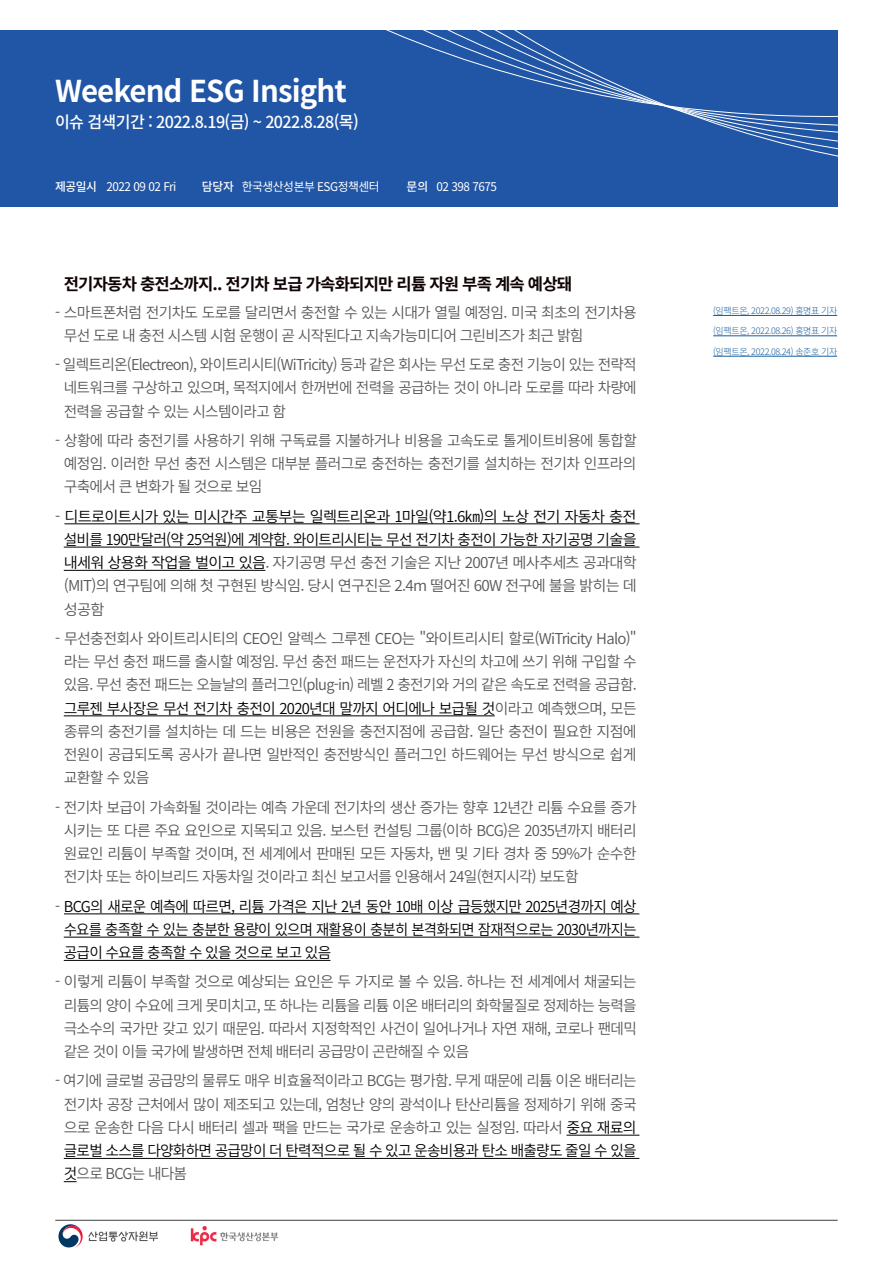
<style>
.page{position:relative;width:893px;height:1263px;background:#fff}
.page>*{position:absolute;margin:0;border:0;box-sizing:border-box;transform-origin:0 0}
.t1{font:700 30px "Source Han Sans K";letter-spacing:-.03em;color:#fff}
.t2{font:700 16.5px "Source Han Sans K";letter-spacing:-.05em;color:#110405}
.t3{font:500 16.5px "Source Han Sans K";letter-spacing:-.04em;color:#fff}
.t4{font:15px/23.2px "Source Han Sans K";letter-spacing:-.05em;color:#575757;text-align:justify}
.t5{font:15px/23.2px "Source Han Sans K";letter-spacing:-.05em;color:#000;text-align:justify}
.t6{font:12px "Source Han Sans K";letter-spacing:-.04em;color:#fff}
.t7{font:500 12px "Source Han Sans K";letter-spacing:-.02em;color:#fff}
.t8{font:300 9px "Source Han Sans K";letter-spacing:-.04em;color:#175d9e}
.s1{color:#575757}
.s2{color:#000}
</style>
<div class="page">
<div style="left:0;top:30px;width:838px;height:176px;background:#2155a5"></div>
<svg style="left:423px;top:30px;width:415px;height:177px"></svg>
<hr style="left:64px;top:523px;width:575px;height:1px;background:#000">
<hr style="left:64px;top:547px;width:575px;height:1px;background:#000">
<hr style="left:64px;top:570px;width:201px;height:1px;background:#000">
<hr style="left:64px;top:715px;width:431px;height:1px;background:#000">
<hr style="left:64px;top:913px;width:575px;height:1px;background:#000">
<hr style="left:64px;top:937px;width:575px;height:1px;background:#000">
<hr style="left:64px;top:960px;width:266px;height:1px;background:#000">
<hr style="left:566px;top:1135px;width:73px;height:1px;background:#000">
<hr style="left:64px;top:1158px;width:575px;height:1px;background:#000">
<svg style="left:64px;top:1181px;width:13px;height:1px"></svg>
<hr style="left:55px;top:1220px;width:783px;height:1px;background:#030505">
<img style="left:190px;top:1226px;width:89px;height:20px">
<hr style="left:713px;top:315px;width:124px;height:1px;background:#175d9e">
<hr style="left:713px;top:336px;width:124px;height:1px;background:#175d9e">
<hr style="left:713px;top:356px;width:124px;height:1px;background:#175d9e">
<svg style="left:58px;top:1224px;width:100px;height:24px"></svg>
<p class="t1" style="left:55px;top:74px;width:293px">Weekend ESG Insight</p>
<p class="t3" style="left:55px;top:113px;width:305px">이슈 검색기간 : 2022.8.19(금) ~ 2022.8.28(목)</p>
<p class="t7" style="left:55px;top:180px;width:43px">제공일시</p>
<p class="t6" style="left:106px;top:180px;width:72px">2022 09 02 Fri</p>
<p class="t7" style="left:202px;top:180px;width:34px">담당자</p>
<p class="t6" style="left:242px;top:180px;width:139px">한국생산성본부 ESG정책센터</p>
<p class="t7" style="left:407px;top:180px;width:23px">문의</p>
<p class="t6" style="left:436px;top:180px;width:62px">02 398 7675</p>
<p class="t2" style="left:64px;top:274px;width:510px">전기자동차 충전소까지.. 전기차 보급 가속화되지만 리튬 자원 부족 계속 예상돼</p>
<p class="t4" style="left:64px;top:301px;width:574px;text-indent:-9px">- 스마트폰처럼 전기차도 도로를 달리면서 충전할 수 있는 시대가 열릴 예정임. 미국 최초의 전기차용 무선 도로 내 충전 시스템 시험 운행이 곧 시작된다고 지속가능미디어 그린비즈가 최근 밝힘</p>
<p class="t4" style="left:64px;top:353px;width:574px;text-indent:-9px">- 일렉트리온(Electreon), 와이트리시티(WiTricity) 등과 같은 회사는 무선 도로 충전 기능이 있는 전략적 네트워크를 구상하고 있으며, 목적지에서 한꺼번에 전력을 공급하는 것이 아니라 도로를 따라 차량에 전력을 공급할 수 있는 시스템이라고 함</p>
<p class="t4" style="left:64px;top:429px;width:575px;text-indent:-9px">- 상황에 따라 충전기를 사용하기 위해 구독료를 지불하거나 비용을 고속도로 톨게이트비용에 통합할 예정임. 이러한 무선 충전 시스템은 대부분 플러그로 충전하는 충전기를 설치하는 전기차 인프라의 구축에서 큰 변화가 될 것으로 보임</p>
<p class="t5" style="left:64px;top:505px;width:574px;text-indent:-9px"><span class="s1">-</span> 디트로이트시가 있는 미시간주 교통부는 일렉트리온과 1마일(약1.6㎞)의 노상 전기 자동차 충전 설비를 190만달러(약 25억원)에 계약함. 와이트리시티는 무선 전기차 충전이 가능한 자기공명 기술을 내세워 상용화 작업을 벌이고 있음<span class="s1">. 자기공명 무선 충전 기술은 지난 2007년 메사추세츠 공과대학 (MIT)의 연구팀에 의해 첫 구현된 방식임. 당시 연구진은 2.4m 떨어진 60W 전구에 불을 밝히는 데 성공함</span></p>
<p class="t4" style="left:64px;top:627px;width:574px;text-indent:-9px">- 무선충전회사 와이트리시티의 CEO인 알렉스 그루젠 CEO는 "와이트리시티 할로(WiTricity Halo)" 라는 무선 충전 패드를 출시할 예정임. 무선 충전 패드는 운전자가 자신의 차고에 쓰기 위해 구입할 수 있음. 무선 충전 패드는 오늘날의 플러그인(plug-in) 레벨 2 충전기와 거의 같은 속도로 전력을 공급함. <span class="s2">그루젠 부사장은 무선 전기차 충전이 2020년대 말까지 어디에나 보급될 것</span>이라고 예측했으며, 모든 종류의 충전기를 설치하는 데 드는 비용은 전원을 충전지점에 공급함. 일단 충전이 필요한 지점에 전원이 공급되도록 공사가 끝나면 일반적인 충전방식인 플러그인 하드웨어는 무선 방식으로 쉽게 교환할 수 있음</p>
<p class="t4" style="left:64px;top:796px;width:574px;text-indent:-9px">- 전기차 보급이 가속화될 것이라는 예측 가운데 전기차의 생산 증가는 향후 12년간 리튬 수요를 증가 시키는 또 다른 주요 요인으로 지목되고 있음. 보스턴 컨설팅 그룹(이하 BCG)은 2035년까지 배터리 원료인 리튬이 부족할 것이며, 전 세계에서 판매된 모든 자동차, 밴 및 기타 경차 중 59%가 순수한 전기차 또는 하이브리드 자동차일 것이라고 최신 보고서를 인용해서 24일(현지시각) 보도함</p>
<p class="t5" style="left:64px;top:895px;width:574px;text-indent:-9px"><span class="s1">-</span> BCG의 새로운 예측에 따르면, 리튬 가격은 지난 2년 동안 10배 이상 급등했지만 2025년경까지 예상 수요를 충족할 수 있는 충분한 용량이 있으며 재활용이 충분히 본격화되면 잠재적으로는 2030년까지는 공급이 수요를 충족할 수 있을 것으로 보고 있음</p>
<p class="t4" style="left:64px;top:970px;width:575px;text-indent:-9px">- 이렇게 리튬이 부족할 것으로 예상되는 요인은 두 가지로 볼 수 있음. 하나는 전 세계에서 채굴되는 리튬의 양이 수요에 크게 못미치고, 또 하나는 리튬을 리튬 이온 배터리의 화학물질로 정제하는 능력을 극소수의 국가만 갖고 있기 때문임. 따라서 지정학적인 사건이 일어나거나 자연 재해, 코로나 팬데믹 같은 것이 이들 국가에 발생하면 전체 배터리 공급망이 곤란해질 수 있음</p>
<p class="t4" style="left:64px;top:1069px;width:574px;text-indent:-9px">- 여기에 글로벌 공급망의 물류도 매우 비효율적이라고 BCG는 평가함. 무게 때문에 리튬 이온 배터리는 전기차 공장 근처에서 많이 제조되고 있는데, 엄청난 양의 광석이나 탄산리튬을 정제하기 위해 중국 으로 운송한 다음 다시 배터리 셀과 팩을 만드는 국가로 운송하고 있는 실정임. 따라서 <span class="s2">중요 재료의 글로벌 소스를 다양화하면 공급망이 더 탄력적으로 될 수 있고 운송비용과 탄소 배출량도 줄일 수 있을 것</span>으로 BCG는 내다봄</p>
<p class="t8" style="left:713px;top:306px;width:126px">(임팩트온, 2022.08.29) 홍명표 기자</p>
<p class="t8" style="left:713px;top:326px;width:126px">(임팩트온, 2022.08.26) 홍명표 기자</p>
<p class="t8" style="left:713px;top:346px;width:126px">(임팩트온, 2022.08.24) 송준호 기자</p>
</div>
